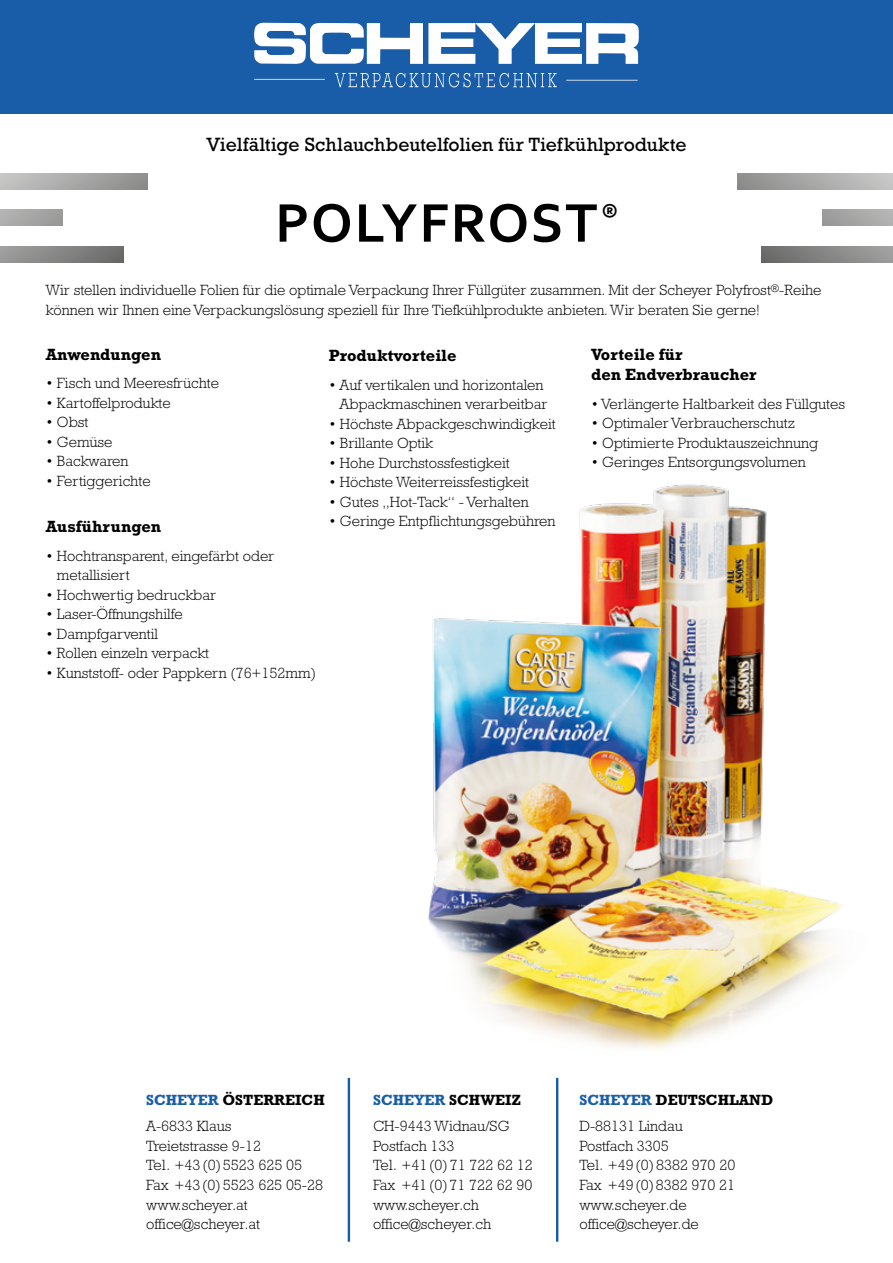
<style>
.page{position:relative;width:893px;height:1263px;background:#fff}
.page>*{position:absolute;margin:0;border:0;box-sizing:border-box;transform-origin:0 0}
.t1{font:700 57px "Corbel";letter-spacing:.025em;color:#000}
.t2{font:19.5px "Rockwell Std";letter-spacing:.005em;color:#000}
.t3{font:700 16.5px/19.8px "Rockwell Std";color:#000}
.t4{font:300 15px/19.5px "Rockwell Std";color:#000}
.s1{font-weight:700;color:#195da9}
.s2{font-weight:700}
</style>
<div class="page">
<div style="left:0;top:174px;width:148px;height:16px;background:linear-gradient(to right,#c5c5c5,#8c8c8c)"></div>
<div style="left:737px;top:174px;width:156px;height:16px;background:linear-gradient(to right,#8c8b8b,#c7c7c7)"></div>
<div style="left:0;top:210px;width:62px;height:16px;background:linear-gradient(to right,#b2b2b1,#9a9a99)"></div>
<div style="left:823px;top:210px;width:70px;height:16px;background:linear-gradient(to right,#999,#b4b4b3)"></div>
<div style="left:0;top:246px;width:124px;height:16px;background:linear-gradient(to right,#9e9e9d,#6b6b6a)"></div>
<div style="left:761px;top:246px;width:132px;height:16px;background:linear-gradient(to right,#6a6a69,#a0a0a0)"></div>
<div style="left:0;top:0;width:893px;height:113px;background:#195da9"></div>
<svg style="left:335px;top:73px;width:222px;height:14px"></svg>
<hr style="left:566px;top:80px;width:72px;height:1px;background:#fff">
<hr style="left:254px;top:79px;width:71px;height:1px;background:#fff">
<svg style="left:254px;top:23px;width:385px;height:41px"></svg>
<hr style="left:348px;top:1078px;width:2px;height:164px;background:#195da9">
<hr style="left:556px;top:1078px;width:2px;height:164px;background:#195da9">
<img style="left:428px;top:484px;width:416px;height:600px">
<h2 class="t2" style="left:206px;top:133px;width:482px">Vielfältige Schlauchbeutelfolien für Tiefkühlprodukte</h2>
<h1 class="t1" style="left:275px;top:187px;width:345px">POLYFROST<sup>®</sup></h1>
<p class="t4" style="left:46px;top:280px;width:777px">Wir stellen individuelle Folien für die optimale Verpackung Ihrer Füllgüter zusammen. Mit der Scheyer Polyfrost<sup>®</sup>-Reihe können wir Ihnen eine Verpackungslösung speziell für Ihre Tiefkühlprodukte anbieten. Wir beraten Sie gerne!</p>
<p class="t3" style="left:46px;top:344px;width:117px">Anwendungen</p>
<p class="t4" style="left:46px;top:374px;width:175px">• Fisch und Meeresfrüchte</p>
<p class="t4" style="left:46px;top:393px;width:127px">• Kartoffelprodukte</p>
<p class="t4" style="left:46px;top:413px;width:44px">• Obst</p>
<p class="t4" style="left:46px;top:432px;width:68px">• Gemüse</p>
<p class="t4" style="left:46px;top:452px;width:84px">• Backwaren</p>
<p class="t4" style="left:46px;top:471px;width:106px">• Fertiggerichte</p>
<p class="t3" style="left:46px;top:517px;width:117px">Ausführungen</p>
<p class="t4" style="left:57px;top:546px;width:219px;text-indent:-11px">• Hochtransparent, eingefärbt oder metallisiert</p>
<p class="t4" style="left:46px;top:585px;width:172px">• Hochwertig bedruckbar</p>
<p class="t4" style="left:46px;top:604px;width:139px">• Laser-Öffnungshilfe</p>
<p class="t4" style="left:46px;top:624px;width:114px">• Dampfgarventil</p>
<p class="t4" style="left:46px;top:643px;width:165px">• Rollen einzeln verpackt</p>
<p class="t4" style="left:46px;top:663px;width:272px">• Kunststoff- oder Pappkern (76+152mm)</p>
<p class="t3" style="left:329px;top:346px;width:129px">Produktvorteile</p>
<p class="t4" style="left:329px;top:375px;width:220px;text-align:right">• Auf vertikalen und horizontalen<br>Abpackmaschinen verarbeitbar</p>
<p class="t4" style="left:329px;top:414px;width:229px">• Höchste Abpackgeschwindigkeit</p>
<p class="t4" style="left:329px;top:434px;width:106px">• Brillante Optik</p>
<p class="t4" style="left:329px;top:453px;width:182px">• Hohe Durchstossfestigkeit</p>
<p class="t4" style="left:329px;top:473px;width:202px">• Höchste Weiterreissfestigkeit</p>
<p class="t4" style="left:329px;top:492px;width:201px">• Gutes „Hot-Tack“ - Verhalten</p>
<p class="t4" style="left:329px;top:512px;width:228px">• Geringe Entpflichtungsgebühren</p>
<p class="t3" style="left:591px;top:344px;width:167px">Vorteile für<br>den Endverbraucher</p>
<p class="t4" style="left:591px;top:394px;width:256px">• Verlängerte Haltbarkeit des Füllgutes</p>
<p class="t4" style="left:591px;top:413px;width:205px">• Optimaler Verbraucherschutz</p>
<p class="t4" style="left:591px;top:433px;width:228px">• Optimierte Produktauszeichnung</p>
<p class="t4" style="left:591px;top:452px;width:216px">• Geringes Entsorgungsvolumen</p>
<p class="t4" style="left:146px;top:1087px;width:180px;line-height:26.2px"><span class="s1">SCHEYER</span> <span class="s2">ÖSTERREICH<br></span>A-6833 Klaus</p>
<p class="t4" style="left:146px;top:1136px;width:178px">Treietstrasse 9-12<br>Tel. +43(0)5523 625 05<br>Fax +43(0)5523 625 05-28 www.scheyer.at office@scheyer.at</p>
<p class="t4" style="left:373px;top:1087px;width:150px;line-height:26.2px"><span class="s1">SCHEYER</span> <span class="s2">SCHWEIZ<br></span>CH-9443 Widnau/SG</p>
<p class="t4" style="left:373px;top:1136px;width:161px">Postfach 133<br>Tel. +41(0)71 722 62 12<br>Fax +41(0)71 722 62 90 www.scheyer.ch office@scheyer.ch</p>
<p class="t4" style="left:579px;top:1087px;width:195px;line-height:26.2px"><span class="s1">SCHEYER</span> <span class="s2">DEUTSCHLAND<br></span>D-88131 Lindau</p>
<p class="t4" style="left:579px;top:1136px;width:157px">Postfach 3305<br>Tel. +49(0)8382 970 20<br>Fax +49(0)8382 970 21 www.scheyer.de office@scheyer.de</p>
</div>
